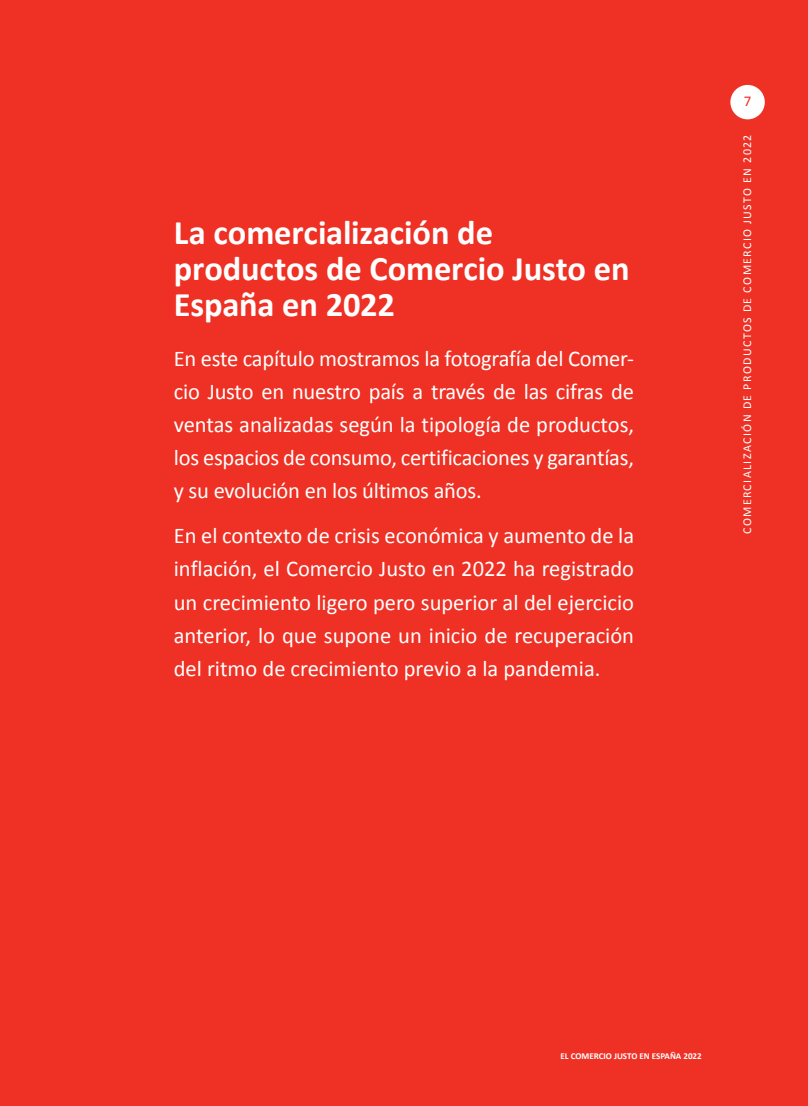
<style>
.page{position:relative;width:808px;height:1106px;background:#ee3124}
.page>*{position:absolute;margin:0;border:0;box-sizing:border-box;transform-origin:0 0}
.t1{font:700 34.5px/36px "Calibri";letter-spacing:-.005em;color:#fff}
.t2{font:22.5px/33px "Calibri";letter-spacing:-.01em;color:#fff;text-align:justify}
.t3{font:15px "Calibri";color:#ee3124}
.t4{font:12px "Calibri";letter-spacing:.115em;color:#fff}
.t5{font:700 9px "Calibri";color:#fff}
</style>
<div class="page">
<div style="left:730px;top:85px;width:35px;height:34px;background:#fff;border-radius:50%"></div>
<h1 class="t1" style="left:174px;top:214px;width:457px">La comercialización de productos de Comercio Justo en<br>España en 2022</h1>
<p class="t2" style="left:174px;top:340px;width:462px">En este capítulo mostramos la fotografía del Comer&shy;cio Justo en nuestro país a través de las cifras de ventas analizadas según la tipología de productos, los espacios de consumo, certificaciones y garantías, y su evolución en los últimos años.</p>
<p class="t2" style="left:174px;top:518px;width:462px">En el contexto de crisis económica y aumento de la inflación, el Comercio Justo en 2022 ha registrado un crecimiento ligero pero superior al del ejercicio anterior, lo que supone un inicio de recuperación del ritmo de crecimiento previo a la pandemia.</p>
<p class="t3" style="left:744px;top:92px;width:9px">7</p>
<p class="t4" style="left:740px;top:534px;width:401px;rotate:-90deg">Comercialización de productos de Comercio Justo en 2022</p>
<p class="t5" style="left:560px;top:1049px;width:143px">EL COM ERCIO JUSTO EN ESPAÑA 2022</p>
</div>
